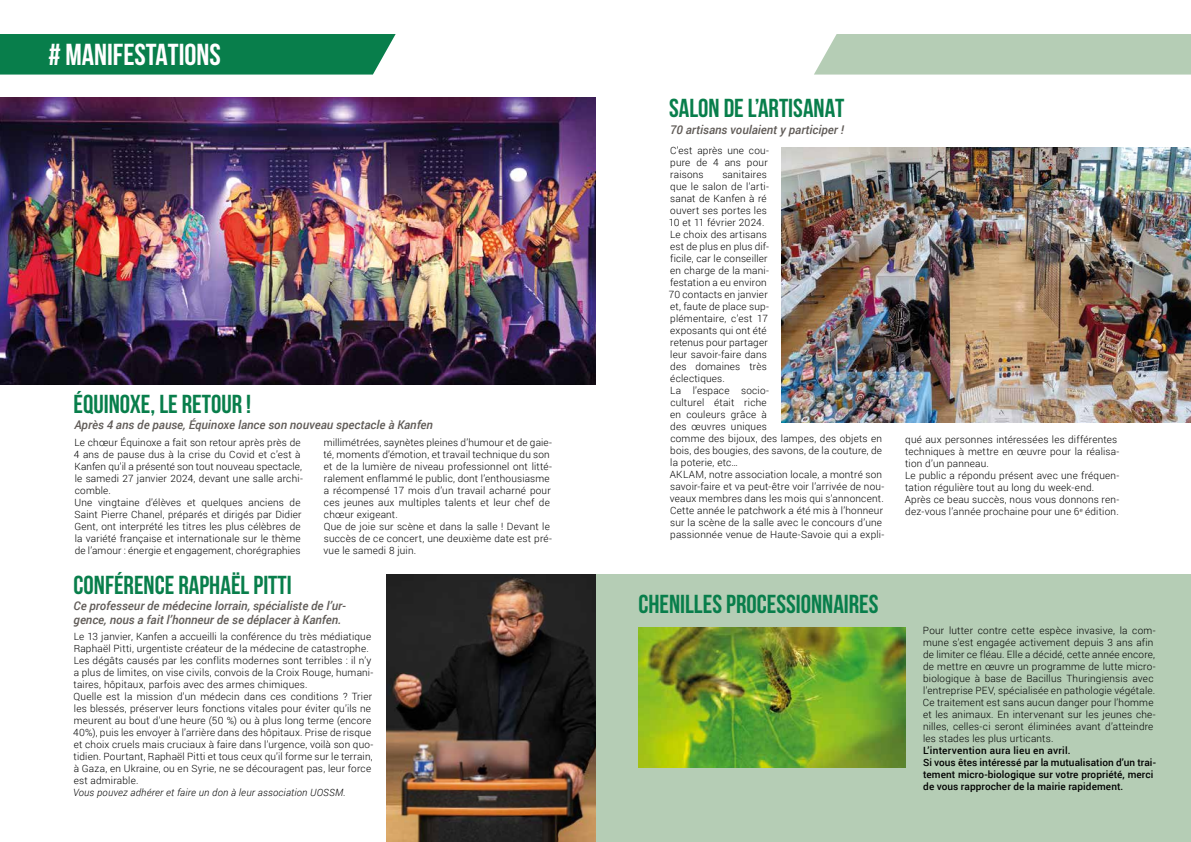
<style>
.page{position:relative;width:1191px;height:842px;background:#fff}
.page>*{position:absolute;margin:0;border:0;box-sizing:border-box;transform-origin:0 0}
.t1{font:700 30.3px "Bebas Neue";color:#fff}
.t2{font:700 26px "Bebas Neue";color:#087e4b}
.t3{font:italic 500 12px/14px "Roboto";color:#615c58}
.t4{font:300 10px/12px "Roboto";letter-spacing:.02em;color:#000}
.t5{font:500 10px/12px "Roboto";letter-spacing:.01em;color:#000}
.t6{font:italic 300 10px "Roboto";letter-spacing:.02em;color:#000}
</style>
<div class="page">
<img style="left:0;top:97px;width:595px;height:287px">
<img style="left:781px;top:147px;width:410px;height:276px">
<div style="left:0;top:34px;width:396px;height:41px;background:#087e4b"></div>
<div style="left:814px;top:34px;width:377px;height:41px;background:#b5cdb5"></div>
<div style="left:595px;top:574px;width:596px;height:268px;background:#b5cdb5"></div>
<img style="left:386px;top:574px;width:209px;height:268px">
<img style="left:638px;top:627px;width:267px;height:140px">
<h1 class="t1" style="left:48px;top:38px;width:174px"># MANIFESTATIONS</h1>
<h2 class="t2" style="left:74px;top:389px;width:179px">ÉQUINOXE, LE RETOUR !</h2>
<p class="t3" style="left:75px;top:418px;width:360px">Après 4 ans de pause, Équinoxe lance son nouveau spectacle à Kanfen</p>
<p class="t4" style="left:74px;top:436px;width:230px">Le chœur Équinoxe a fait son retour après près de 4 ans de pause dus à la crise du Covid et c’est à Kanfen qu’il a présenté son tout nouveau spectacle, le samedi 27 janvier 2024, devant une salle archi&shy;comble.<br>Une vingtaine d’élèves et quelques anciens de Saint Pierre Chanel, préparés et dirigés par Didier Gent, ont interprété les titres les plus célèbres de la variété française et internationale sur le thème de l’amour : énergie et engagement, chorégraphies</p>
<p class="t4" style="left:323px;top:436px;width:230px">millimétrées, saynètes pleines d’humour et de gaie&shy;té, moments d’émotion, et travail technique du son et de la lumière de niveau professionnel ont litté&shy;ralement enflammé le public, dont l’enthousiasme a récompensé 17 mois d’un travail acharné pour ces jeunes aux multiples talents et leur chef de chœur exigeant.<br>Que de joie sur scène et dans la salle ! Devant le succès de ce concert, une deuxième date est pré&shy;vue le samedi 8 juin.</p>
<h2 class="t2" style="left:74px;top:570px;width:220px">CONFÉRENCE RAPHAËL PITTI</h2>
<p class="t3" style="left:74px;top:598px;width:274px">Ce professeur de médecine lorrain, spécialiste de l’ur&shy;gence, nous a fait l’honneur de se déplacer à Kanfen.</p>
<p class="t4" style="left:73px;top:630px;width:302px">Le 13 janvier, Kanfen a accueilli la conférence du très médiatique Raphaël Pitti, urgentiste créateur de la médecine de catastrophe.<br>Les dégâts causés par les conflits modernes sont terribles : il n’y a plus de limites, on vise civils, convois de la Croix Rouge, humani&shy;taires, hôpitaux, parfois avec des armes chimiques.<br>Quelle est la mission d’un médecin dans ces conditions ? Trier les blessés, préserver leurs fonctions vitales pour éviter qu’ils ne meurent au bout d’une heure (50 %) ou à plus long terme (encore 40%), puis les envoyer à l’arrière dans des hôpitaux. Prise de risque et choix cruels mais cruciaux à faire dans l’urgence, voilà son quo&shy;tidien. Pourtant, Raphaël Pitti et tous ceux qu’il forme sur le terrain, à Gaza, en Ukraine, ou en Syrie, ne se découragent pas, leur force est admirable.</p>
<p class="t6" style="left:73px;top:785px;width:274px">Vous pouvez adhérer et faire un don à leur association UOSSM.</p>
<h2 class="t2" style="left:669px;top:94px;width:177px">SALON DE L’ARTISANAT</h2>
<p class="t3" style="left:670px;top:122px;width:175px">70 artisans voulaient y participer !</p>
<p class="t4" style="left:670px;top:144px;width:100px">C’est après une cou&shy;pure de 4 ans pour raisons</p>
<p class="t4" style="left:668px;top:168px;width:217px;text-indent:54px">sanitaires<br>que le salon de l’arti-<br>sanat de Kanfen à ré<br>ouvert ses portes les<br>10 et 11 février 2024.<br>Le choix des artisans<br>est de plus en plus dif-<br>ficile, car le conseiller<br>en charge de la mani-<br>festation a eu environ<br>70 contacts en janvier<br>et, faute de place sup-<br>plémentaire, c’est 17<br>exposants qui ont été<br>retenus pour partager<br>leur savoir-faire dans<br>des domaines très<br>éclectiques.<br>La l’espace socio-<br>culturel était riche<br>en couleurs grâce à<br>des œuvres uniques<br>comme des bijoux, des lampes, des objets en bois, des bougies, des savons, de la couture, de la poterie, etc…<br>AKLAM, notre association locale, a montré son savoir-faire et va peut-être voir l’arrivée de nou&shy;veaux membres dans les mois qui s’annoncent.<br>Cette année le patchwork a été mis à l’honneur sur la scène de la salle avec le concours d’une passionnée venue de Haute-Savoie qui a expli-</p>
<p class="t4" style="left:904px;top:433px;width:216px">qué aux personnes intéressées les différentes techniques à mettre en œuvre pour la réalisa&shy;tion d’un panneau.<br>Le public a répondu présent avec une fréquen&shy;tation régulière tout au long du week-end.<br>Après ce beau succès, nous vous donnons ren&shy;dez-vous l’année prochaine pour une 6<sup>e</sup> édition.</p>
<h2 class="t2" style="left:638px;top:590px;width:242px">CHENILLES PROCESSIONNAIRES</h2>
<p class="t4" style="left:923px;top:624px;width:234px">Pour lutter contre cette espèce invasive, la com&shy;mune s’est engagée activement depuis 3 ans afin de limiter ce fléau. Elle a décidé, cette année encore, de mettre en œuvre un programme de lutte micro&shy;biologique à base de Bacillus Thuringiensis avec l’entreprise PEV, spécialisée en pathologie végétale.<br>Ce traitement est sans aucun danger pour l’homme et les animaux. En intervenant sur les jeunes che&shy;nilles, celles-ci seront éliminées avant d’atteindre les stades les plus urticants.</p>
<p class="t5" style="left:923px;top:744px;width:234px">L’intervention aura lieu en avril.<br>Si vous êtes intéressé par la mutualisation d’un trai&shy;tement micro-biologique sur votre propriété, merci de vous rapprocher de la mairie rapidement.</p>
</div>
